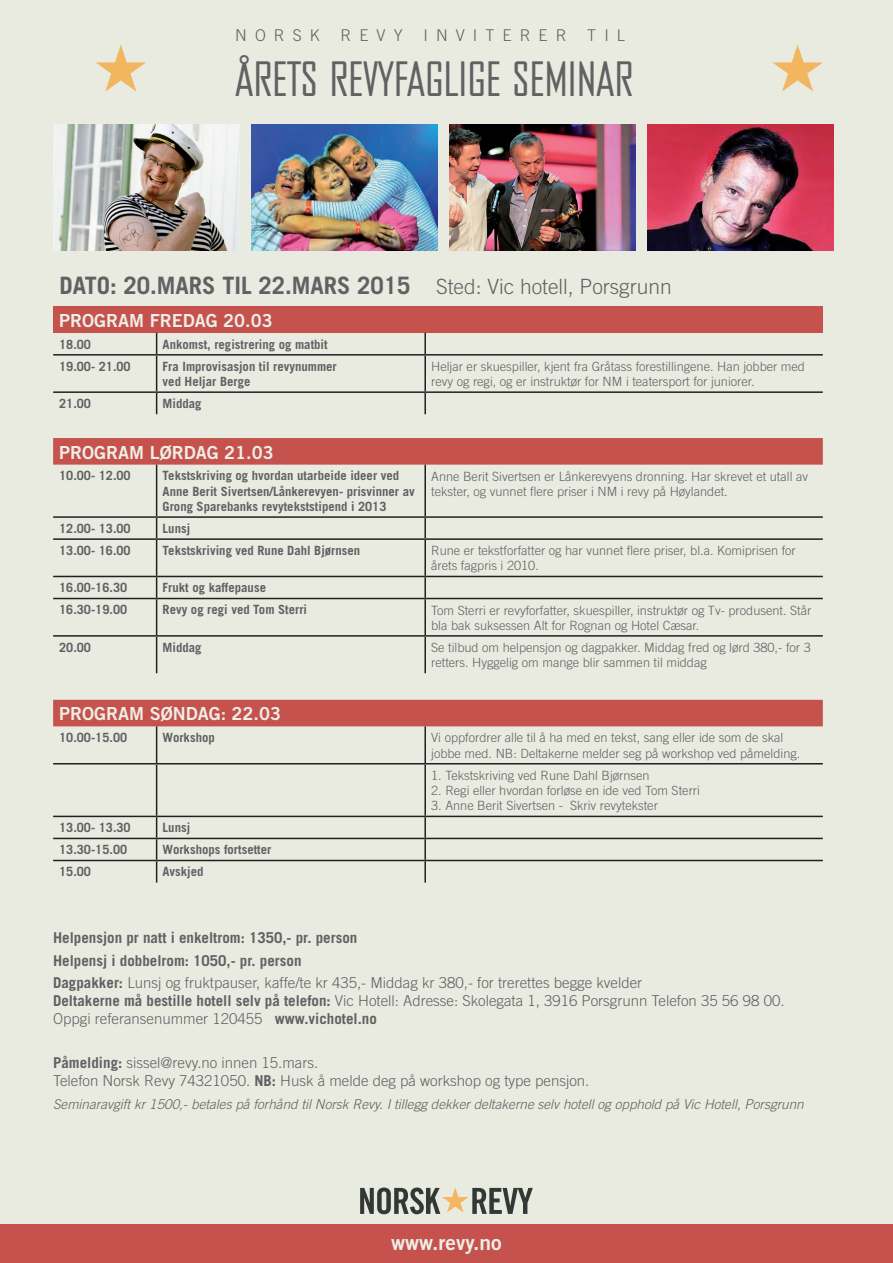
<style>
.page{position:relative;width:893px;height:1263px;background:#fff}
.page>*{position:absolute;margin:0;border:0;box-sizing:border-box;transform-origin:0 0}
.t1{font:45.3px "Bureau Agency";color:#616164}
.t2{font:700 24px "Trade Gothic";color:#616164}
.t3{font:21px "Trade Gothic Bold Two";color:#edefe7}
.t4{font:18px "Trade Gothic Bold Two";color:#edefe7}
.t5{font:300 16.2px "Trade Gothic";letter-spacing:.5em;color:#616164}
.t6{font:300 15px/18px "Trade Gothic";color:#616164}
.t7{font:700 15px/22.2px "Trade Gothic";color:#616164}
.t8{font:italic 300 13.5px "Trade Gothic";color:#616164}
.t9{font:300 12.75px/15.3px "Trade Gothic";color:#616164}
.t10{font:700 12.75px/15.3px "Trade Gothic";color:#616164}
.s1{font-weight:300;font-size:21px}
.s2{font-weight:300}
.s3{font-weight:700}
</style>
<div class="page">
<div style="left:0;top:0;width:893px;height:1233px;background:#e9eae0"></div>
<div style="left:53px;top:306px;width:770px;height:27px;background:#c5524d"></div>
<svg style="left:53px;top:438px;width:770px;height:288px"></svg>
<svg style="left:156px;top:333px;width:1px;height:21px"></svg>
<hr style="left:424px;top:333px;width:2px;height:21px;background:#231f20">
<hr style="left:53px;top:354px;width:104px;height:2px;background:#231f20">
<hr style="left:157px;top:354px;width:268px;height:2px;background:#231f20">
<hr style="left:156px;top:356px;width:1px;height:35px;background:#231f20">
<hr style="left:425px;top:354px;width:398px;height:2px;background:#231f20">
<hr style="left:424px;top:356px;width:2px;height:35px;background:#231f20">
<hr style="left:53px;top:391px;width:104px;height:2px;background:#231f20">
<hr style="left:157px;top:391px;width:268px;height:2px;background:#231f20">
<svg style="left:156px;top:393px;width:1px;height:21px"></svg>
<hr style="left:425px;top:391px;width:398px;height:2px;background:#231f20">
<hr style="left:424px;top:393px;width:2px;height:21px;background:#231f20">
<hr style="left:156px;top:465px;width:1px;height:51px;background:#231f20">
<hr style="left:424px;top:465px;width:2px;height:51px;background:#231f20">
<hr style="left:53px;top:516px;width:104px;height:2px;background:#231f20">
<hr style="left:157px;top:516px;width:268px;height:2px;background:#231f20">
<svg style="left:156px;top:518px;width:1px;height:20px"></svg>
<hr style="left:425px;top:516px;width:398px;height:2px;background:#231f20">
<hr style="left:424px;top:518px;width:2px;height:20px;background:#231f20">
<hr style="left:53px;top:538px;width:104px;height:2px;background:#231f20">
<hr style="left:157px;top:538px;width:268px;height:2px;background:#231f20">
<hr style="left:156px;top:540px;width:1px;height:36px;background:#231f20">
<hr style="left:425px;top:538px;width:398px;height:2px;background:#231f20">
<hr style="left:424px;top:540px;width:2px;height:36px;background:#231f20">
<hr style="left:53px;top:576px;width:104px;height:1px;background:#231f20">
<hr style="left:157px;top:576px;width:268px;height:1px;background:#231f20">
<svg style="left:156px;top:577px;width:1px;height:21px"></svg>
<hr style="left:425px;top:576px;width:398px;height:1px;background:#231f20">
<hr style="left:424px;top:577px;width:2px;height:21px;background:#231f20">
<hr style="left:53px;top:598px;width:104px;height:1px;background:#231f20">
<hr style="left:157px;top:598px;width:268px;height:1px;background:#231f20">
<hr style="left:156px;top:599px;width:1px;height:36px;background:#231f20">
<hr style="left:425px;top:598px;width:398px;height:1px;background:#231f20">
<hr style="left:424px;top:599px;width:2px;height:36px;background:#231f20">
<hr style="left:53px;top:635px;width:104px;height:2px;background:#231f20">
<hr style="left:157px;top:635px;width:268px;height:2px;background:#231f20">
<hr style="left:156px;top:637px;width:1px;height:36px;background:#231f20">
<hr style="left:425px;top:635px;width:398px;height:2px;background:#231f20">
<hr style="left:424px;top:637px;width:2px;height:36px;background:#231f20">
<hr style="left:156px;top:726px;width:1px;height:37px;background:#231f20">
<hr style="left:424px;top:726px;width:2px;height:37px;background:#231f20">
<hr style="left:53px;top:763px;width:104px;height:1px;background:#231f20">
<hr style="left:157px;top:763px;width:268px;height:1px;background:#231f20">
<hr style="left:156px;top:764px;width:1px;height:52px;background:#231f20">
<hr style="left:425px;top:763px;width:398px;height:1px;background:#231f20">
<hr style="left:424px;top:764px;width:2px;height:52px;background:#231f20">
<hr style="left:53px;top:816px;width:104px;height:1px;background:#231f20">
<hr style="left:157px;top:816px;width:268px;height:1px;background:#231f20">
<hr style="left:425px;top:816px;width:398px;height:1px;background:#231f20">
<hr style="left:424px;top:817px;width:2px;height:21px;background:#231f20">
<hr style="left:53px;top:838px;width:104px;height:1px;background:#231f20">
<hr style="left:157px;top:838px;width:268px;height:1px;background:#231f20">
<hr style="left:425px;top:838px;width:398px;height:1px;background:#231f20">
<hr style="left:424px;top:839px;width:2px;height:21px;background:#231f20">
<hr style="left:53px;top:860px;width:104px;height:1px;background:#231f20">
<hr style="left:157px;top:860px;width:268px;height:1px;background:#231f20">
<svg style="left:156px;top:817px;width:1px;height:65px"></svg>
<hr style="left:425px;top:860px;width:398px;height:1px;background:#231f20">
<hr style="left:424px;top:861px;width:2px;height:21px;background:#231f20">
<div style="left:0;top:1225px;width:893px;height:38px;background:#c5524d"></div>
<svg style="left:96px;top:45px;width:50px;height:47px"></svg>
<svg style="left:772px;top:45px;width:51px;height:47px"></svg>
<img style="left:53px;top:124px;width:187px;height:126px">
<img style="left:251px;top:124px;width:187px;height:126px">
<img style="left:449px;top:124px;width:187px;height:126px">
<img style="left:647px;top:124px;width:187px;height:126px">
<svg style="left:360px;top:1187px;width:173px;height:27px"></svg>
<p class="t5" style="left:235px;top:26px;width:86px">NORSK</p>
<p class="t5" style="left:341px;top:26px;width:64px">REVY</p>
<p class="t5" style="left:423px;top:26px;width:145px">INVITERER</p>
<p class="t5" style="left:587px;top:26px;width:39px">TIL</p>
<h1 class="t1" style="left:235px;top:55px;width:399px">ÅRETS REVYFAGLIGE SEMINAR</h1>
<h2 class="t2" style="left:60px;top:270px;width:614px">DATO: 20.MARS TIL 22.MARS 2015 <span class="s1">Sted: Vic hotell, Porsgrunn</span></h2>
<h3 class="t4" style="left:59px;top:309px;width:215px">PROGRAM FREDAG 20.03</h3>
<p class="t10" style="left:59px;top:336px;width:33px">18.00</p>
<p class="t10" style="left:163px;top:336px;width:167px">Ankomst, registrering og matbit</p>
<p class="t10" style="left:59px;top:358px;width:73px">19.00- 21.00</p>
<p class="t10" style="left:163px;top:358px;width:176px">Fra Improvisasjon til revynummer ved Heljar Berge</p>
<p class="t9" style="left:431px;top:358px;width:375px">Heljar er skuespiller, kjent fra Gråtass forestillingene. Han jobber med revy og regi, og er instruktør for NM i teatersport for juniorer.</p>
<p class="t10" style="left:59px;top:396px;width:33px">21.00</p>
<p class="t10" style="left:163px;top:396px;width:40px">Middag</p>
<h3 class="t4" style="left:59px;top:441px;width:216px">PROGRAM LØRDAG 21.03</h3>
<p class="t10" style="left:59px;top:468px;width:73px">10.00- 12.00</p>
<p class="t10" style="left:163px;top:468px;width:254px">Tekstskriving og hvordan utarbeide ideer ved<br>Anne Berit Sivertsen/Lånkerevyen- prisvinner av<br>Grong Sparebanks revytekststipend i 2013</p>
<p class="t9" style="left:431px;top:468px;width:378px">Anne Berit Sivertsen er Lånkerevyens dronning. Har skrevet et utall av tekster, og vunnet flere priser i NM i revy på Høylandet.</p>
<p class="t10" style="left:59px;top:520px;width:73px">12.00- 13.00</p>
<p class="t10" style="left:163px;top:520px;width:29px">Lunsj</p>
<p class="t10" style="left:59px;top:543px;width:73px">13.00- 16.00</p>
<p class="t10" style="left:163px;top:543px;width:199px">Tekstskriving ved Rune Dahl Bjørnsen</p>
<p class="t9" style="left:431px;top:543px;width:366px">Rune er tekstforfatter og har vunnet flere priser, bl.a. Komiprisen for årets fagpris i 2010.</p>
<p class="t10" style="left:59px;top:580px;width:70px">16.00-16.30</p>
<p class="t10" style="left:163px;top:580px;width:105px">Frukt og kaffepause</p>
<p class="t10" style="left:59px;top:602px;width:70px">16.30-19.00</p>
<p class="t10" style="left:163px;top:602px;width:146px">Revy og regi ved Tom Sterri</p>
<p class="t9" style="left:431px;top:602px;width:382px">Tom Sterri er revyforfatter, skuespiller, instruktør og Tv- produsent. Står bla bak suksessen Alt for Rognan og Hotel Cæsar.</p>
<p class="t10" style="left:59px;top:639px;width:33px">20.00</p>
<p class="t10" style="left:163px;top:639px;width:40px">Middag</p>
<p class="t9" style="left:431px;top:639px;width:381px">Se tilbud om helpensjon og dagpakker. Middag fred og lørd 380,- for 3 retters. Hyggelig om mange blir sammen til middag</p>
<h3 class="t4" style="left:59px;top:703px;width:223px">PROGRAM SØNDAG: 22.03</h3>
<p class="t10" style="left:59px;top:730px;width:70px">10.00-15.00</p>
<p class="t10" style="left:163px;top:730px;width:54px">Workshop</p>
<p class="t9" style="left:431px;top:730px;width:371px">Vi oppfordrer alle til å ha med en tekst, sang eller ide som de skal jobbe med. NB: Deltakerne melder seg på workshop ved påmelding.</p>
<p class="t9" style="left:431px;top:767px;width:220px">1. Tekstskriving ved Rune Dahl Bjørnsen</p>
<p class="t9" style="left:431px;top:783px;width:270px">2. Regi eller hvordan forløse en ide ved Tom Sterri</p>
<p class="t9" style="left:431px;top:798px;width:228px">3. Anne Berit Sivertsen - Skriv revytekster</p>
<p class="t10" style="left:59px;top:820px;width:73px">13.00- 13.30</p>
<p class="t10" style="left:163px;top:820px;width:29px">Lunsj</p>
<p class="t10" style="left:59px;top:842px;width:70px">13.30-15.00</p>
<p class="t10" style="left:163px;top:842px;width:110px">Workshops fortsetter</p>
<p class="t10" style="left:59px;top:864px;width:33px">15.00</p>
<p class="t10" style="left:163px;top:864px;width:42px">Avskjed</p>
<p class="t7" style="left:53px;top:927px;width:590px">Helpensjon pr natt i enkeltrom: 1350,- pr. person<br>Helpensj i dobbelrom: 1050,- pr. person<br>Dagpakker: <span class="s2">Lunsj og fruktpauser, kaffe/te kr 435,- Middag kr 380,- for trerettes begge kvelder</span></p>
<p class="t6" style="left:53px;top:991px;width:733px"><span class="s3">Deltakerne må bestille hotell selv på telefon:</span> Vic Hotell: Adresse: Skolegata 1, 3916 Porsgrunn Telefon 35 56 98 00.<br>Oppgi referansenummer 120455 <span class="s3">www.vichotel.no</span></p>
<p class="t6" style="left:53px;top:1054px;width:538px"><span class="s3">Påmelding:</span> sissel@revy.no innen 15.mars.<br>Telefon Norsk Revy 74321050. <span class="s3">NB:</span> Husk å melde deg på workshop og type pensjon.</p>
<p class="t8" style="left:53px;top:1096px;width:752px">Seminaravgift kr 1500,- betales på forhånd til Norsk Revy. I tillegg dekker deltakerne selv hotell og opphold på Vic Hotell, Porsgrunn</p>
<h3 class="t3" style="left:391px;top:1229px;width:112px">www.revy.no</h3>
</div>
